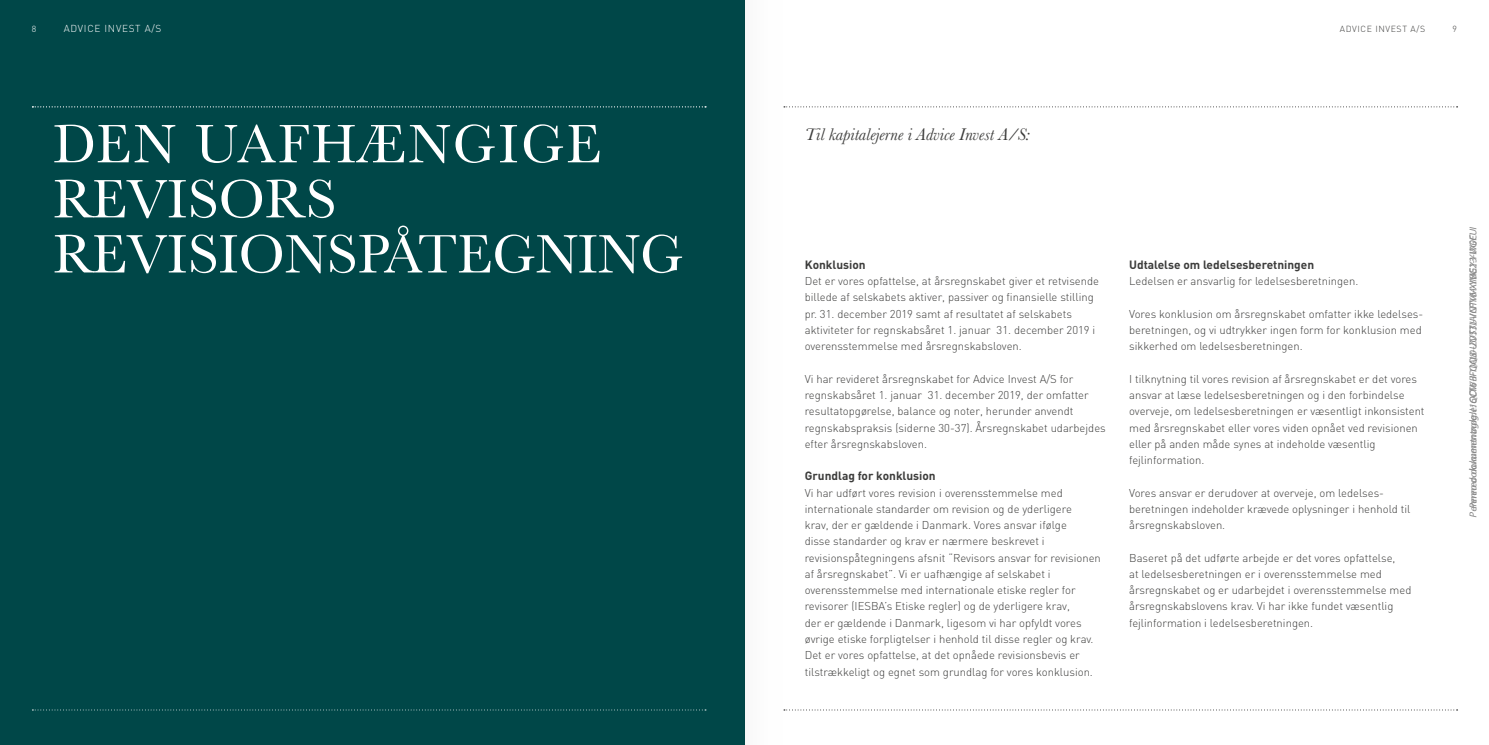
<style>
.page{position:relative;width:1489px;height:745px;background:#fff}
.page>*{position:absolute;margin:0;border:0;box-sizing:border-box;transform-origin:0 0}
.t1{font:56.25px/55px "Baskerville";color:#fff}
.t2{font:italic 17.5px "Baskerville";color:#3c3c3b}
.t3{font:700 11.88px "DIN";color:#3c3c3b}
.t4{font:300 11.25px/16.2px "DIN";color:#3c3c3b}
.t5{font:italic 10px "Myriad Pro";color:#888}
.t6{font:300 10px "DIN";letter-spacing:.07em;color:#fff}
.t7{font:300 8.75px "DIN";letter-spacing:.07em;color:#3c3c3b}
.t8{font:300 8.75px "DIN";color:#fff}
</style>
<div class="page">
<div style="left:0;top:0;width:744px;height:744px;background:#004748"></div>
<svg style="left:784px;top:709px;width:673px;height:1px"></svg>
<svg style="left:32px;top:709px;width:674px;height:1px"></svg>
<svg style="left:784px;top:106px;width:673px;height:1px"></svg>
<svg style="left:32px;top:106px;width:674px;height:1px"></svg>
<div style="left:744px;top:0;width:39px;height:744px;background:#f6f6f6"></div>
<p class="t8" style="left:32px;top:23px;width:6px">8</p>
<p class="t6" style="left:64px;top:22px;width:99px">ADVICE INVEST A/S</p>
<p class="t7" style="left:1339px;top:23px;width:87px">ADVICE INVEST A/S</p>
<p class="t7" style="left:1452px;top:23px;width:6px">9</p>
<h1 class="t1" style="left:53px;top:118px;width:631px">DEN UAFHÆNGIGE<br>REVISORS<br>REVISIONSPÅTEGNING</h1>
<h2 class="t2" style="left:804px;top:125px;width:227px">Til kapitalejerne i Advice Invest A/S:</h2>
<p class="t3" style="left:804px;top:258px;width:62px">Konklusion</p>
<p class="t4" style="left:804px;top:273px;width:296px">Det er vores opfattelse, at årsregnskabet giver et retvisende billede af selskabets aktiver, passiver og finansielle stilling pr. 31. december 2019 samt af resultatet af selskabets aktiviteter for regnskabsåret 1. januar 31. december 2019 i overensstemmelse med årsregnskabsloven.</p>
<p class="t4" style="left:804px;top:370px;width:302px">Vi har revideret årsregnskabet for Advice Invest A/S for regnskabsåret 1. januar 31. december 2019, der omfatter resultatopgørelse, balance og noter, herunder anvendt regnskabspraksis (siderne 30-37). Årsregnskabet udarbejdes efter årsregnskabsloven.</p>
<p class="t3" style="left:804px;top:470px;width:132px">Grundlag for konklusion</p>
<p class="t4" style="left:804px;top:484px;width:297px">Vi har udført vores revision i overensstemmelse med internationale standarder om revision og de yderligere<br>krav, der er gældende i Danmark. Vores ansvar ifølge<br>disse standarder og krav er nærmere beskrevet i revisionspåtegningens afsnit “Revisors ansvar for revisionen af årsregnskabet”. Vi er uafhængige af selskabet i overensstemmelse med internationale etiske regler for revisorer (IESBA’s Etiske regler) og de yderligere krav,<br>der er gældende i Danmark, ligesom vi har opfyldt vores øvrige etiske forpligtelser i henhold til disse regler og krav.<br>Det er vores opfattelse, at det opnåede revisionsbevis er tilstrækkeligt og egnet som grundlag for vores konklusion.</p>
<p class="t3" style="left:1129px;top:258px;width:186px">Udtalelse om ledelsesberetningen</p>
<p class="t4" style="left:1129px;top:273px;width:231px">Ledelsen er ansvarlig for ledelsesberetningen.</p>
<p class="t4" style="left:1129px;top:305px;width:295px">Vores konklusion om årsregnskabet omfatter ikke ledelses&shy;beretningen, og vi udtrykker ingen form for konklusion med sikkerhed om ledelsesberetningen.</p>
<p class="t4" style="left:1129px;top:370px;width:297px">I tilknytning til vores revision af årsregnskabet er det vores ansvar at læse ledelsesberetningen og i den forbindelse overveje, om ledelsesberetningen er væsentligt inkonsistent med årsregnskabet eller vores viden opnået ved revisionen eller på anden måde synes at indeholde væsentlig fejlinformation.</p>
<p class="t4" style="left:1129px;top:484px;width:283px">Vores ansvar er derudover at overveje, om ledelses&shy;beretningen indeholder krævede oplysninger i henhold til årsregnskabsloven.</p>
<p class="t4" style="left:1129px;top:549px;width:284px">Baseret på det udførte arbejde er det vores opfattelse,<br>at ledelsesberetningen er i overensstemmelse med årsregnskabet og er udarbejdet i overensstemmelse med årsregnskabslovens krav. Vi har ikke fundet væsentlig fejlinformation i ledelsesberetningen.</p>
<p class="t5" style="left:1469px;top:517px;width:293px;rotate:-90deg">Penneo dokument øg le:I1QDW-IFQQ8-UOT3J-VNTVM-YBGY3-W0FUI</p>
<p class="t5" style="left:1468px;top:509px;width:277px;rotate:-90deg">Penneo dokumentnøgle:6CT6B-1IAL0-ZVSTU-ICFY6-XIME2-YI7GC</p>
</div>
